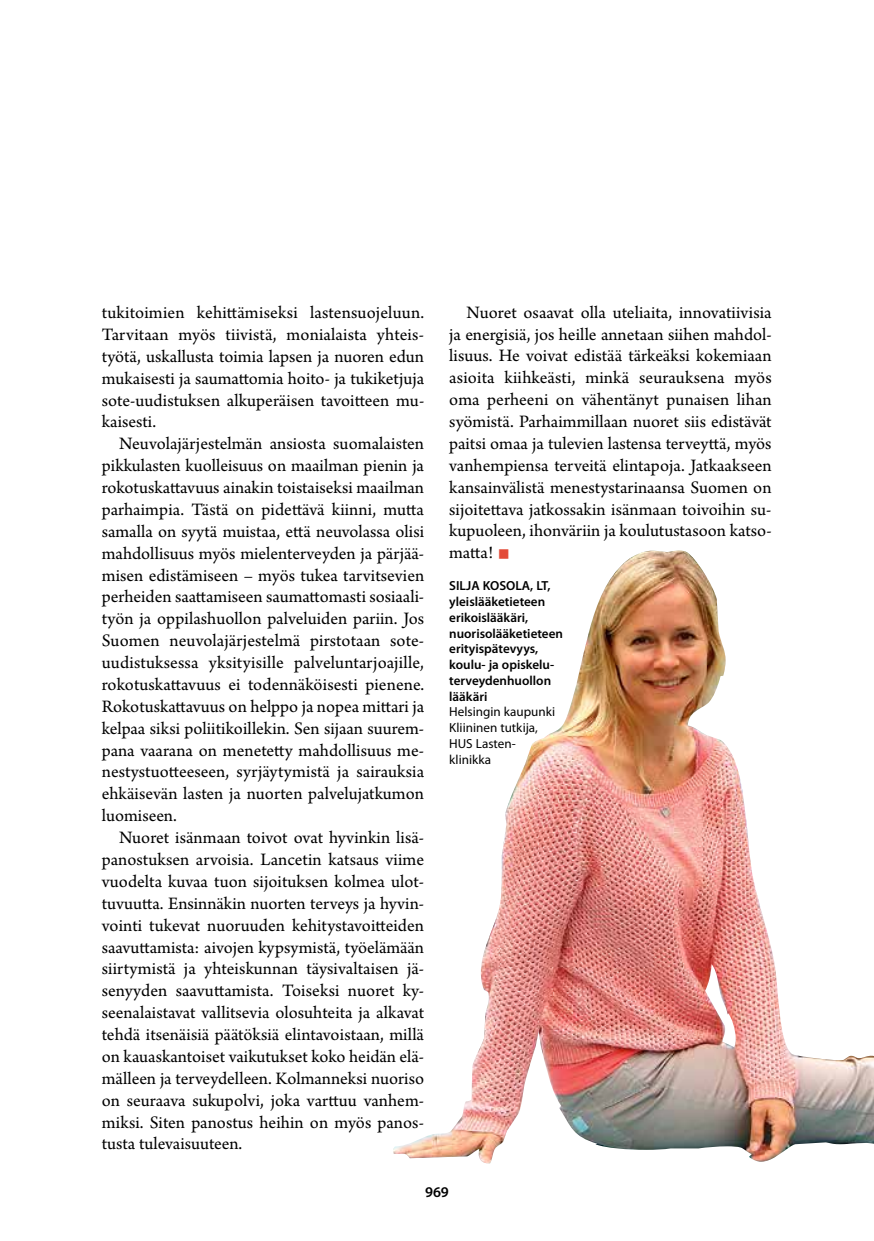
<style>
.page{position:relative;width:874px;height:1241px;background:#fff}
.page>*{position:absolute;margin:0;border:0;box-sizing:border-box;transform-origin:0 0}
.t1{font:42px "Arno Pro";color:#e34b38}
.t2{font:18.38px/21.9px "Arno Pro";color:#000;text-align:justify}
.t3{font:600 14.88px "Myriad Pro";color:#000}
.t4{font:600 13.12px/15.8px "Myriad Pro";color:#000}
.t5{font:13.12px/15.8px "Myriad Pro";color:#000}
</style>
<div class="page">
<img style="left:393px;top:550px;width:400px;height:613px">
<p class="t2" style="left:102px;top:302px;width:324px">tukitoimien kehittämiseksi lastensuojeluun.<br>Tarvitaan myös tiivistä, monialaista yhteis&shy;työtä, uskallusta toimia lapsen ja nuoren edun mukaisesti ja saumattomia hoito- ja tukiketjuja sote-uudistuksen alkuperäisen tavoitteen mu&shy;kaisesti.</p>
<p class="t2" style="left:102px;top:433px;width:324px;text-indent:17px">Neuvolajärjestelmän ansiosta suomalaisten pikkulasten kuolleisuus on maailman pienin ja rokotuskattavuus ainakin toistaiseksi maailman parhaimpia. Tästä on pidettävä kiinni, mutta samalla on syytä muistaa, että neuvolassa olisi mahdollisuus myös mielenterveyden ja pärjää&shy;misen edistämiseen – myös tukea tarvitsevien perheiden saattamiseen saumattomasti sosiaali&shy;työn ja oppilashuollon palveluiden pariin. Jos Suomen neuvolajärjestelmä pirstotaan sote&shy;uudistuksessa yksityisille palveluntarjoajille, rokotuskattavuus ei todennäköisesti pienene.<br>Rokotuskattavuus on helppo ja nopea mittari ja kelpaa siksi poliitikoillekin. Sen sijaan suurem&shy;pana vaarana on menetetty mahdollisuus me&shy;nestystuotteeseen, syrjäytymistä ja sairauksia ehkäisevän lasten ja nuorten palvelujatkumon luomiseen.</p>
<p class="t2" style="left:102px;top:827px;width:324px;text-indent:17px">Nuoret isänmaan toivot ovat hyvinkin lisä&shy;panostuksen arvoisia. Lancetin katsaus viime vuodelta kuvaa tuon sijoituksen kolmea ulot&shy;tuvuutta. Ensinnäkin nuorten terveys ja hyvin&shy;vointi tukevat nuoruuden kehitystavoitteiden saavuttamista: aivojen kypsymistä, työelämään siirtymistä ja yhteiskunnan täysivaltaisen jä&shy;senyyden saavuttamista. Toiseksi nuoret ky&shy;seenalaistavat vallitsevia olosuhteita ja alkavat tehdä itsenäisiä päätöksiä elintavoistaan, millä on kauaskantoiset vaikutukset koko heidän elä&shy;mälleen ja terveydelleen. Kolmanneksi nuoriso on seuraava sukupolvi, joka varttuu vanhem&shy;miksi. Siten panostus heihin on myös panos&shy;tusta tulevaisuuteen.</p>
<p class="t2" style="left:449px;top:302px;width:324px;text-indent:17px">Nuoret osaavat olla uteliaita, innovatiivisia ja energisiä, jos heille annetaan siihen mahdol&shy;lisuus. He voivat edistää tärkeäksi kokemiaan asioita kiihkeästi, minkä seurauksena myös oma perheeni on vähentänyt punaisen lihan syömistä. Parhaimmillaan nuoret siis edistävät paitsi omaa ja tulevien lastensa terveyttä, myös vanhempiensa terveitä elintapoja. Jatkaakseen kansainvälistä menestystarinaansa Suomen on sijoitettava jatkossakin isänmaan toivoihin su&shy;kupuoleen, ihonväriin ja koulutustasoon katso&shy;matta!</p>
<h1 class="t1" style="left:497px;top:527px;width:15px">■</h1>
<p class="t4" style="left:449px;top:577px;width:115px">SILJA KOSOLA, LT, yleislääketieteen erikoislääkäri, nuorisolääketieteen erityispätevyys, koulu- ja opiskelu&shy;terveydenhuollon lääkäri</p>
<p class="t5" style="left:449px;top:703px;width:107px">Helsingin kaupunki<br>Kliininen tutkija,<br>HUS Lasten&shy;klinikka</p>
<p class="t3" style="left:425px;top:1182px;width:25px">969</p>
</div>
